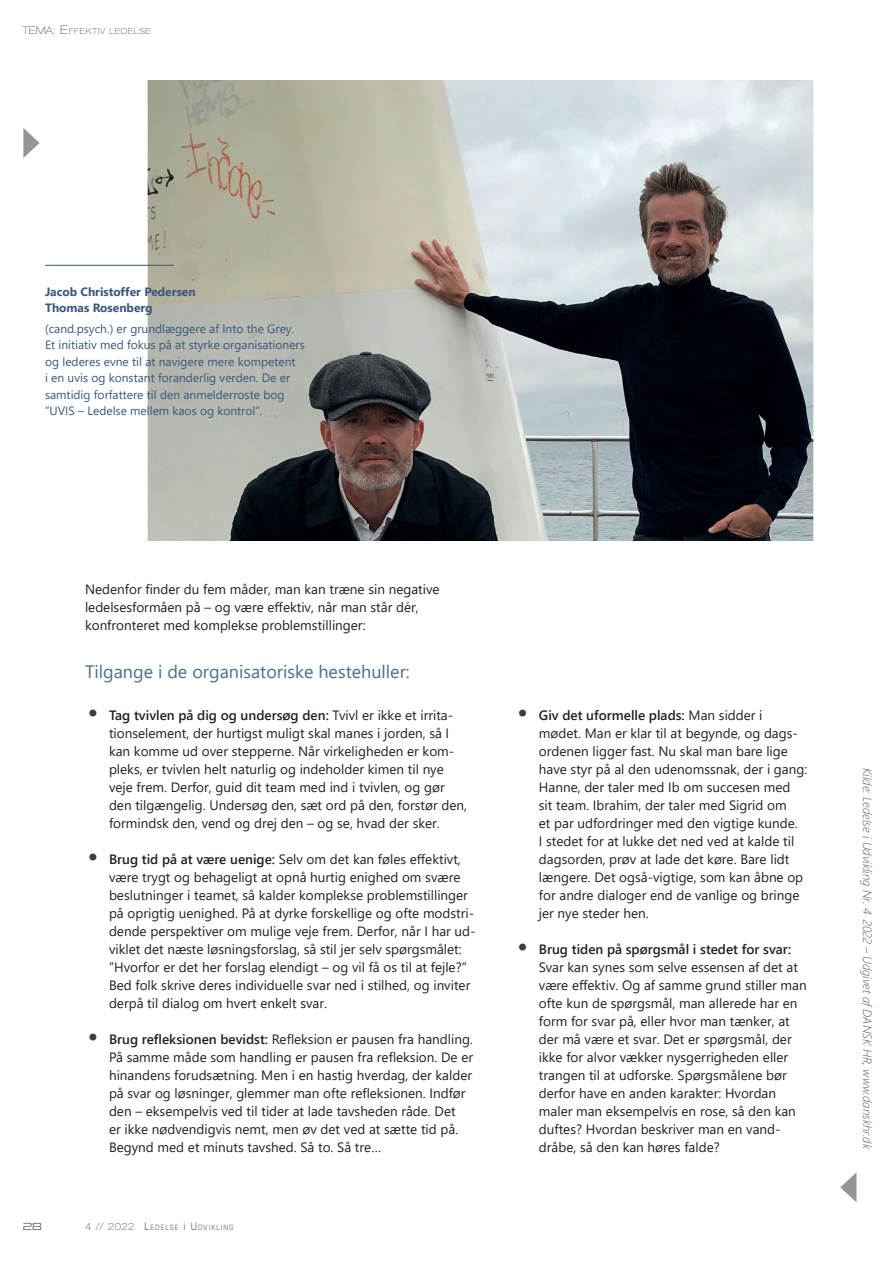
<style>
.page{position:relative;width:893px;height:1263px;background:#fff}
.page>*{position:absolute;margin:0;border:0;box-sizing:border-box;transform-origin:0 0}
.t1{font:18px "Segoe UI";color:#4b7186}
.t2{font:13.5px/18px "Segoe UI";color:#231f20}
.t3{font:12px/16.5px "Segoe UI";color:#3a567d}
.t4{font:italic 300 12px "Segoe UI";color:#57585a}
.t5{font:700 12px/16.5px "Segoe UI";color:#3a567d}
.t6{font:10.5px "Uniwars Lt";color:#57585a}
.t7{font:100 expanded 8.4px "Helvetica Neue LT Pro";letter-spacing:.07em;color:#57585a}
.t8{font:condensed 7.35px "Eurostile LT Std";letter-spacing:.145em;color:#6c6d70}
.s1{font-size:10.5px}
.s2{font-size:12px}
.s3{font-family:"Helvetica Neue LT Pro";font-weight:100;font-size:19.5px;color:#3e3e3f}
.s4{font-weight:600}
.s5{font-family:"Helvetica Neue LT Pro";font-weight:100;font-stretch:expanded;font-size:9.75px;color:#57585a}
</style>
<div class="page">
<svg style="left:23px;top:128px;width:17px;height:30px"></svg>
<svg style="left:840px;top:1173px;width:16px;height:29px"></svg>
<img style="left:148px;top:81px;width:666px;height:460px">
<hr style="left:45px;top:265px;width:129px;height:1px;background:#3a567d">
<p class="t7" style="left:23px;top:26px;width:129px"><span class="s1">TEMA:</span> <span class="s2">E</span>FFEKTIV LEDELSE</p>
<p class="t5" style="left:45px;top:282px;width:152px">Jacob Christoffer Pedersen<br>Thomas Rosenberg</p>
<p class="t3" style="left:45px;top:319px;width:261px">(cand.psych.) er grundlæggere af Into the Grey.<br>Et initiativ med fokus på at styrke organisationers og lederes evne til at navigere mere kompetent<br>i en uvis og konstant foranderlig verden. De er samtidig forfattere til den anmelderroste bog ”UVIS – Ledelse mellem kaos og kontrol”.</p>
<p class="t2" style="left:85px;top:579px;width:356px">Nedenfor finder du fem måder, man kan træne sin negative ledelsesformåen på – og være effektiv, når man står dér, konfronteret med komplekse problemstillinger:</p>
<h1 class="t1" style="left:85px;top:655px;width:326px">Tilgange i de organisatoriske hestehuller:</h1>
<p class="t2" style="left:109px;top:705px;width:359px;text-indent:-21px"><span class="s3">•</span> <span class="s4">Tag tvivlen på dig og undersøg den:</span> Tvivl er ikke et irrita&shy;tionselement, der hurtigst muligt skal manes i jorden, så I kan komme ud over stepperne. Når virkeligheden er kom&shy;pleks, er tvivlen helt naturlig og indeholder kimen til nye veje frem. Derfor, guid dit team med ind i tvivlen, og gør den tilgængelig. Undersøg den, sæt ord på den, forstør den, formindsk den, vend og drej den – og se, hvad der sker.</p>
<p class="t2" style="left:109px;top:849px;width:368px;text-indent:-21px"><span class="s3">•</span> <span class="s4">Brug tid på at være uenige:</span> Selv om det kan føles effektivt, være trygt og behageligt at opnå hurtig enighed om svære beslutninger i teamet, så kalder komplekse problemstillinger på oprigtig uenighed. På at dyrke forskellige og ofte modstri&shy;dende perspektiver om mulige veje frem. Derfor, når I har ud&shy;viklet det næste løsningsforslag, så stil jer selv spørgsmålet: ”Hvorfor er det her forslag elendigt – og vil få os til at fejle?” Bed folk skrive deres individuelle svar ned i stilhed, og inviter derpå til dialog om hvert enkelt svar.</p>
<p class="t2" style="left:109px;top:1029px;width:366px;text-indent:-21px"><span class="s3">•</span> <span class="s4">Brug refleksionen bevidst:</span> Refleksion er pausen fra handling.<br>På samme måde som handling er pausen fra refleksion. De er hinandens forudsætning. Men i en hastig hverdag, der kalder på svar og løsninger, glemmer man ofte refleksionen. Indfør den – eksempelvis ved til tider at lade tavsheden råde. Det<br>er ikke nødvendigvis nemt, men øv det ved at sætte tid på.<br>Begynd med et minuts tavshed. Så to. Så tre…</p>
<p class="t6" style="left:23px;top:1221px;width:21px">28</p>
<p class="t8" style="left:85px;top:1223px;width:150px"><span class="s5">4 // 2022</span> <span class="s1">L</span>EDELSE <span class="s1">i</span> <span class="s1">U</span>DVIKLING</p>
<p class="t2" style="left:539px;top:705px;width:270px;text-indent:-21px"><span class="s3">•</span> <span class="s4">Giv det uformelle plads:</span> Man sidder i mødet. Man er klar til at begynde, og dags&shy;ordenen ligger fast. Nu skal man bare lige have styr på al den udenomssnak, der i gang:<br>Hanne, der taler med Ib om succesen med sit team. Ibrahim, der taler med Sigrid om<br>et par udfordringer med den vigtige kunde.<br>I stedet for at lukke det ned ved at kalde til dagsorden, prøv at lade det køre. Bare lidt længere. Det også-vigtige, som kan åbne op for andre dialoger end de vanlige og bringe jer nye steder hen.</p>
<p class="t2" style="left:539px;top:939px;width:269px;text-indent:-21px"><span class="s3">•</span> <span class="s4">Brug tiden på spørgsmål i stedet for svar:<br></span>Svar kan synes som selve essensen af det at være effektiv. Og af samme grund stiller man ofte kun de spørgsmål, man allerede har en form for svar på, eller hvor man tænker, at der må være et svar. Det er spørgsmål, der ikke for alvor vækker nysgerrigheden eller trangen til at udforske. Spørgsmålene bør derfor have en anden karakter: Hvordan maler man eksempelvis en rose, så den kan duftes? Hvordan beskriver man en vand&shy;dråbe, så den kan høres falde?</p>
<p class="t4" style="left:879px;top:768px;width:383px;rotate:90deg">Kilde: Ledelse i Udvikling Nr. 4 2022 – Udgivet af DANSK HR, www.danskhr.dk</p>
</div>
